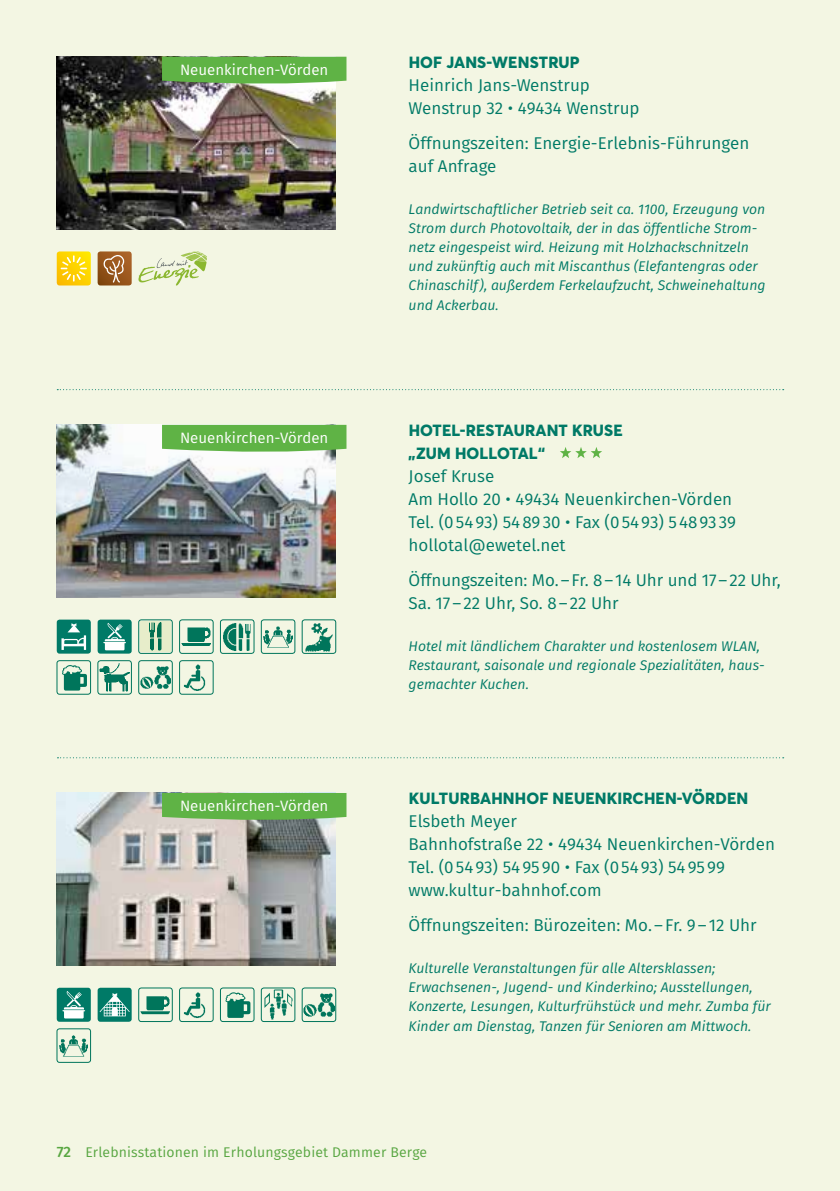
<style>
.page{position:relative;width:840px;height:1191px;background:#fff}
.page>*{position:absolute;margin:0;border:0;box-sizing:border-box;transform-origin:0 0}
.t1{font:17px/23px "Fira Sans";color:#007a67}
.t2{font:800 16px/23px "Averta";letter-spacing:.01em;color:#007a67}
.t3{font:15px "Fira Sans";color:#fff}
.t4{font:italic 14px/19.2px "Fira Sans";color:#007a67}
.t5{font:14px "Fira Sans";letter-spacing:.01em;color:#58a641}
.s1{font-weight:500;font-size:15px}
</style>
<div class="page">
<div style="left:0;top:0;width:839px;height:1191px;background:#f3f6e3"></div>
<svg style="left:57px;top:389px;width:726px;height:1px"></svg>
<svg style="left:57px;top:757px;width:726px;height:1px"></svg>
<img style="left:57px;top:57px;width:279px;height:172px">
<img style="left:57px;top:425px;width:279px;height:172px">
<img style="left:57px;top:793px;width:279px;height:172px">
<svg style="left:162px;top:57px;width:184px;height:28px;background:#67b34f"></svg>
<svg style="left:98px;top:251px;width:34px;height:34px"></svg>
<svg style="left:57px;top:251px;width:34px;height:34px"></svg>
<svg style="left:138px;top:251px;width:69px;height:34px"></svg>
<div style="left:57px;top:619px;width:34px;height:34px;background:#007a67;border-radius:3px"></div>
<svg style="left:61px;top:623px;width:25px;height:27px"></svg>
<div style="left:98px;top:619px;width:34px;height:34px;background:#007a67;border-radius:3px"></div>
<svg style="left:103px;top:623px;width:23px;height:27px"></svg>
<div style="left:98px;top:987px;width:34px;height:34px;background:#007a67;border-radius:3px"></div>
<svg style="left:99px;top:993px;width:31px;height:23px"></svg>
<div style="left:57px;top:987px;width:34px;height:34px;background:#007a67;border-radius:3px"></div>
<svg style="left:62px;top:991px;width:23px;height:27px"></svg>
<img style="left:183px;top:664px;width:23px;height:27px">
<div style="left:179px;top:660px;width:34px;height:34px;border:1px solid #007a67;border-radius:3px"></div>
<img style="left:141px;top:622px;width:29px;height:29px">
<div style="left:138px;top:619px;width:34px;height:34px;border:1px solid #007a67;border-radius:3px"></div>
<img style="left:100px;top:663px;width:29px;height:29px">
<div style="left:98px;top:660px;width:34px;height:34px;border:1px solid #007a67;border-radius:3px"></div>
<img style="left:223px;top:623px;width:28px;height:28px">
<div style="left:220px;top:619px;width:34px;height:34px;border:1px solid #007a67;border-radius:3px"></div>
<img style="left:305px;top:623px;width:28px;height:28px">
<div style="left:302px;top:619px;width:34px;height:34px;border:1px solid #007a67;border-radius:3px"></div>
<img style="left:181px;top:627px;width:30px;height:19px">
<div style="left:179px;top:619px;width:34px;height:34px;border:1px solid #007a67;border-radius:3px"></div>
<img style="left:140px;top:666px;width:30px;height:23px">
<div style="left:138px;top:660px;width:34px;height:34px;border:1px solid #007a67;border-radius:3px"></div>
<img style="left:264px;top:626px;width:28px;height:22px">
<div style="left:261px;top:619px;width:34px;height:34px;border:1px solid #007a67;border-radius:3px"></div>
<img style="left:264px;top:989px;width:29px;height:30px">
<div style="left:261px;top:987px;width:34px;height:34px;border:1px solid #007a67;border-radius:3px"></div>
<img style="left:183px;top:992px;width:23px;height:27px">
<div style="left:179px;top:987px;width:34px;height:34px;border:1px solid #007a67;border-radius:3px"></div>
<img style="left:141px;top:996px;width:29px;height:19px">
<div style="left:138px;top:987px;width:34px;height:34px;border:1px solid #007a67;border-radius:3px"></div>
<img style="left:304px;top:993px;width:30px;height:24px">
<div style="left:302px;top:987px;width:34px;height:34px;border:1px solid #007a67;border-radius:3px"></div>
<img style="left:60px;top:1035px;width:28px;height:22px">
<div style="left:57px;top:1028px;width:34px;height:34px;border:1px solid #007a67;border-radius:3px"></div>
<svg style="left:162px;top:425px;width:184px;height:28px;background:#6bb853"></svg>
<svg style="left:162px;top:793px;width:184px;height:28px;background:#66b34e"></svg>
<svg style="left:62px;top:665px;width:25px;height:25px"></svg>
<div style="left:57px;top:660px;width:34px;height:34px;border:1px solid #007a67;border-radius:3px"></div>
<svg style="left:225px;top:992px;width:25px;height:26px"></svg>
<div style="left:220px;top:987px;width:34px;height:34px;border:1px solid #007a67;border-radius:3px"></div>
<svg style="left:560px;top:447px;width:42px;height:11px"></svg>
<p class="t3" style="left:180px;top:58px;width:150px">Neuenkirchen-Vörden</p>
<p class="t3" style="left:180px;top:426px;width:150px">Neuenkirchen-Vörden</p>
<p class="t3" style="left:180px;top:794px;width:150px">Neuenkirchen-Vörden</p>
<p class="t2" style="left:408px;top:51px;width:172px">HOF JANS-WENSTRUP</p>
<p class="t1" style="left:408px;top:73px;width:232px">Heinrich Jans-Wenstrup<br>Wenstrup 32 • 49434 Wenstrup</p>
<p class="t1" style="left:408px;top:131px;width:342px">Öffnungszeiten: Energie-Erlebnis-Führungen auf Anfrage</p>
<p class="t4" style="left:408px;top:199px;width:358px">Landwirtschaftlicher Betrieb seit ca. 1100, Erzeugung von Strom durch Photovoltaik, der in das öffentliche Strom&shy;netz eingespeist wird. Heizung mit Holzhackschnitzeln und zukünftig auch mit Miscanthus (Elefantengras oder Chinaschilf), außerdem Ferkelaufzucht, Schweinehaltung und Ackerbau.</p>
<p class="t2" style="left:408px;top:419px;width:215px">HOTEL-RESTAURANT KRUSE „ZUM HOLLOTAL“</p>
<p class="t1" style="left:408px;top:464px;width:329px">Josef Kruse<br>Am Hollo 20 • 49434 Neuenkirchen-Vörden<br>Tel. (05493) 548930 • Fax (05493) 54893 39 hollotal@ewetel.net</p>
<p class="t1" style="left:408px;top:568px;width:373px">Öffnungszeiten: Mo.–Fr. 8–14 Uhr und 17–22 Uhr,<br>Sa. 17–22 Uhr, So. 8–22 Uhr</p>
<p class="t4" style="left:408px;top:636px;width:356px">Hotel mit ländlichem Charakter und kostenlosem WLAN,<br>Restaurant, saisonale und regionale Spezialitäten, haus&shy;gemachter Kuchen.</p>
<p class="t2" style="left:408px;top:787px;width:341px">KULTURBAHNHOF NEUENKIRCHEN-VÖRDEN</p>
<p class="t1" style="left:408px;top:809px;width:367px">Elsbeth Meyer<br>Bahnhofstraße 22 • 49434 Neuenkirchen-Vörden<br>Tel. (05493) 549590 • Fax (05493) 549599 www.kultur-bahnhof.com</p>
<p class="t1" style="left:408px;top:913px;width:349px">Öffnungszeiten: Bürozeiten: Mo.–Fr. 9–12 Uhr</p>
<p class="t4" style="left:408px;top:958px;width:363px">Kulturelle Veranstaltungen für alle Altersklassen; Erwachsenen-, Jugend- und Kinderkino; Ausstellungen, Konzerte, Lesungen, Kulturfrühstück und mehr. Zumba für Kinder am Dienstag, Tanzen für Senioren am Mittwoch.</p>
<p class="t5" style="left:57px;top:1141px;width:372px"><span class="s1">72</span> Erlebnisstationen im Erholungsgebiet Dammer Berge</p>
</div>
